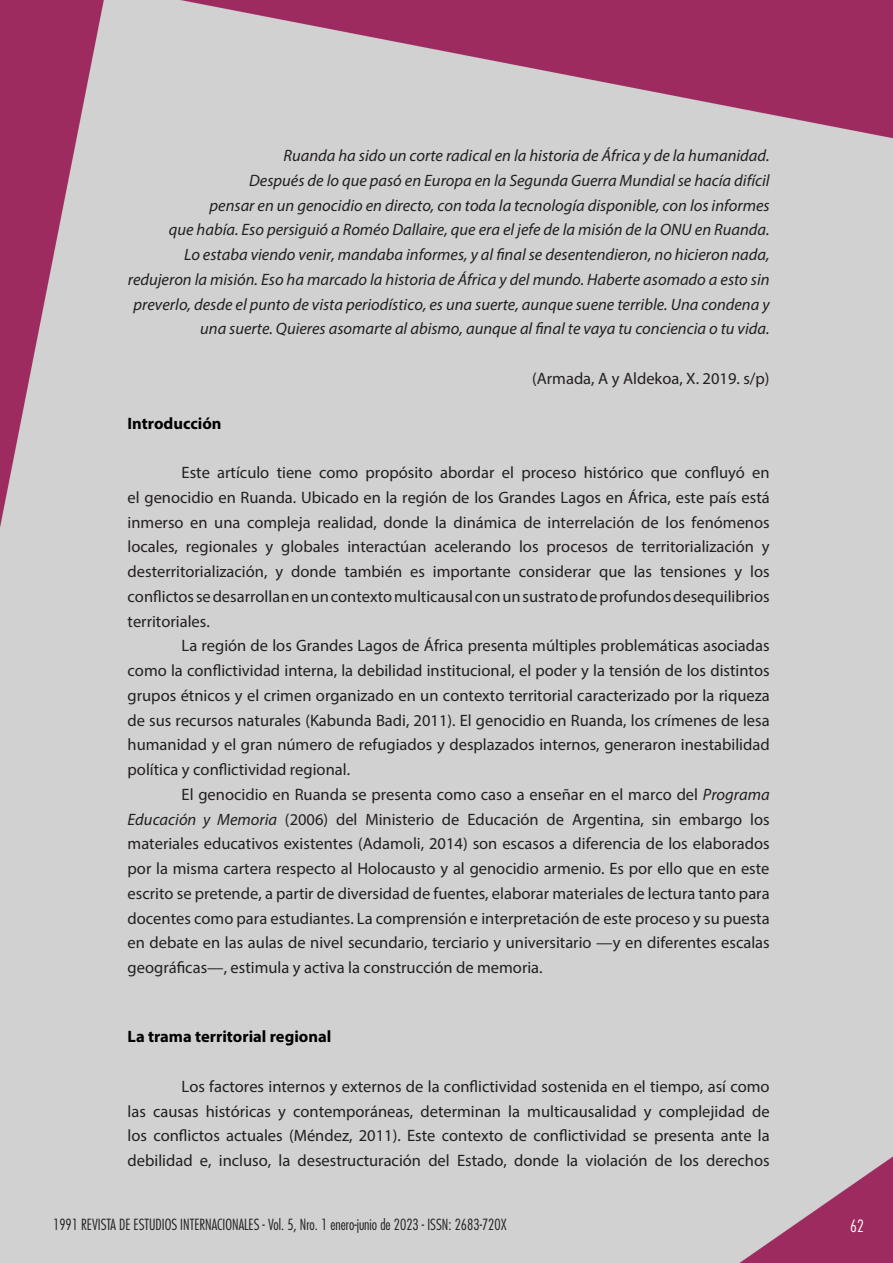
<style>
.page{position:relative;width:893px;height:1263px;background:#fff}
.page>*{position:absolute;margin:0;border:0;box-sizing:border-box;transform-origin:0 0}
.t1{font:16.5px/24.8px "Myriad Pro";color:#231f20;text-align:justify}
.t2{font:italic 16.5px/24.8px "Myriad Pro";color:#231f20;text-align:right}
.t3{font:700 16.5px "Myriad Pro";color:#000}
.t4{font:300 condensed 16.5px "Futura";color:#fff}
.t5{font:300 condensed 15px "Futura";color:#231f20}
.s1{font-style:italic}
</style>
<div class="page">
<img style="left:0;top:0;width:893px;height:1263px">
<p class="t2" style="left:283px;top:143px;width:488px">Ruanda ha sido un corte radical en la historia de África y de la humanidad.</p>
<p class="t2" style="left:249px;top:168px;width:522px">Después de lo que pasó en Europa en la Segunda Guerra Mundial se hacía difícil</p>
<p class="t2" style="left:210px;top:193px;width:562px">pensar en un genocidio en directo, con toda la tecnología disponible, con los informes</p>
<p class="t2" style="left:169px;top:217px;width:602px">que había. Eso persiguió a Roméo Dallaire, que era el jefe de la misión de la ONU en Ruanda.</p>
<p class="t2" style="left:184px;top:242px;width:587px">Lo estaba viendo venir, mandaba informes, y al final se desentendieron, no hicieron nada,</p>
<p class="t2" style="left:128px;top:267px;width:643px">redujeron la misión. Eso ha marcado la historia de África y del mundo. Haberte asomado a esto sin preverlo, desde el punto de vista periodístico, es una suerte, aunque suene terrible. Una condena y una suerte. Quieres asomarte al abismo, aunque al final te vaya tu conciencia o tu vida.</p>
<p class="t1" style="left:532px;top:366px;width:239px">(Armada, A y Aldekoa, X. 2019. s/p)</p>
<p class="t3" style="left:128px;top:412px;width:95px">Introducción</p>
<p class="t1" style="left:128px;top:460px;width:644px;text-indent:54px">Este artículo tiene como propósito abordar el proceso histórico que confluyó en el genocidio en Ruanda. Ubicado en la región de los Grandes Lagos en África, este país está inmerso en una compleja realidad, donde la dinámica de interrelación de los fenómenos locales, regionales y globales interactúan acelerando los procesos de territorialización y desterritorialización, y donde también es importante considerar que las tensiones y los conflictos se desarrollan en un contexto multicausal con un sustrato de profundos desequilibrios territoriales.</p>
<p class="t1" style="left:128px;top:633px;width:644px;text-indent:54px">La región de los Grandes Lagos de África presenta múltiples problemáticas asociadas como la conflictividad interna, la debilidad institucional, el poder y la tensión de los distintos grupos étnicos y el crimen organizado en un contexto territorial caracterizado por la riqueza de sus recursos naturales (Kabunda Badi, 2011). El genocidio en Ruanda, los crímenes de lesa humanidad y el gran número de refugiados y desplazados internos, generaron inestabilidad política y conflictividad regional.</p>
<p class="t1" style="left:128px;top:782px;width:644px;text-indent:54px">El genocidio en Ruanda se presenta como caso a enseñar en el marco del <span class="s1">Programa Educación y Memoria</span> (2006) del Ministerio de Educación de Argentina, sin embargo los materiales educativos existentes (Adamoli, 2014) son escasos a diferencia de los elaborados por la misma cartera respecto al Holocausto y al genocidio armenio. Es por ello que en este escrito se pretende, a partir de diversidad de fuentes, elaborar materiales de lectura tanto para docentes como para estudiantes. La comprensión e interpretación de este proceso y su puesta en debate en las aulas de nivel secundario, terciario y universitario —y en diferentes escalas geográficas—, estimula y activa la construcción de memoria.</p>
<p class="t3" style="left:128px;top:1026px;width:205px">La trama territorial regional</p>
<p class="t1" style="left:128px;top:1074px;width:644px;text-indent:54px">Los factores internos y externos de la conflictividad sostenida en el tiempo, así como las causas históricas y contemporáneas, determinan la multicausalidad y complejidad de los conflictos actuales (Méndez, 2011). Este contexto de conflictividad se presenta ante la debilidad e, incluso, la desestructuración del Estado, donde la violación de los derechos</p>
<p class="t5" style="left:53px;top:1215px;width:455px">1991 REVISTA DE ESTUDIOS INTERNACIONALES - Vol. 5, Nro. 1 enero-junio de 2023 - ISSN: 2683-720X</p>
<p class="t4" style="left:850px;top:1216px;width:15px">62</p>
</div>
